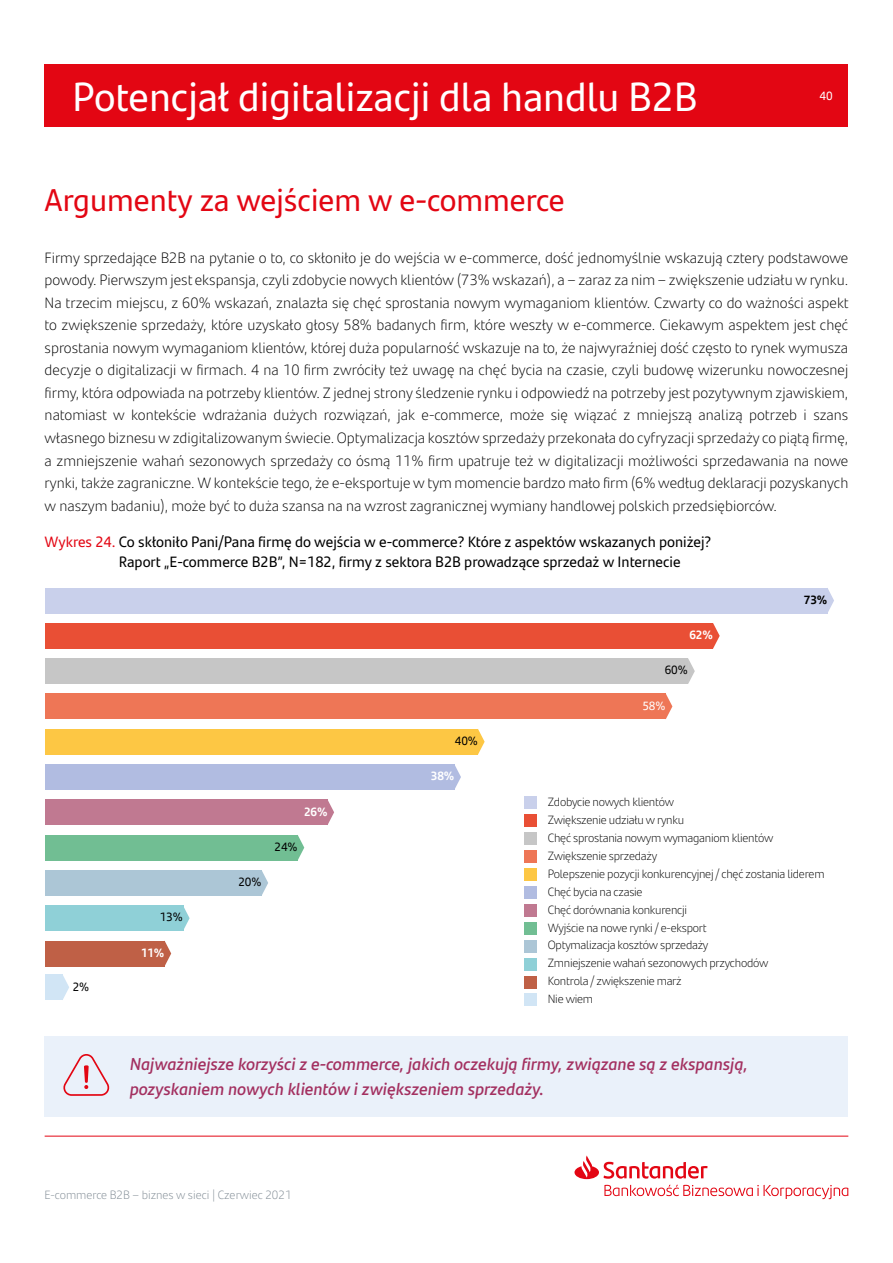
<style>
.page{position:relative;width:893px;height:1263px;background:#fff}
.page>*{position:absolute;margin:0;border:0;box-sizing:border-box;transform-origin:0 0}
.t1{font:40.5px "Santander Text";color:#fff}
.t2{font:31.5px "Santander Text";color:#e30613}
.t3{font:italic 600 17.25px/24.8px "Santander Text";color:#a33060}
.t4{font:300 15px/22.5px "Santander Text";color:#000;text-align:justify}
.t5{font:15px/19.5px "Santander Text";color:#000}
.t6{font:300 12px/17.9px "Santander Text";letter-spacing:-.02em;color:#000}
.t7{font:300 12px "Santander Text";color:#808b94}
.t8{font:12px "Santander Text";letter-spacing:-.01em;color:#000}
.t9{font:700 12px "Santander Text";letter-spacing:-.01em;color:#fff}
.t10{font:12px "Santander Text";color:#fff}
.t11{font:700 12px "Santander Text";color:#000}
.s1{color:#e30613}
</style>
<div class="page">
<div style="left:45px;top:64px;width:803px;height:62px;background:#e30613"></div>
<svg style="left:604px;top:1185px;width:244px;height:14px"></svg>
<svg style="left:574px;top:1155px;width:133px;height:24px"></svg>
<hr style="left:45px;top:1136px;width:803px;height:1px;background:#e30613">
<div style="left:45px;top:941px;width:119px;height:25px;background:#bf6046"></div>
<div style="left:45px;top:905px;width:138px;height:26px;background:#8fd0d7"></div>
<div style="left:45px;top:870px;width:216px;height:26px;background:#acc6d6"></div>
<div style="left:45px;top:835px;width:252px;height:25px;background:#71be93"></div>
<div style="left:45px;top:799px;width:282px;height:26px;background:#c07991"></div>
<div style="left:45px;top:764px;width:409px;height:26px;background:#b1bce1"></div>
<div style="left:45px;top:729px;width:433px;height:25px;background:#fdc744"></div>
<div style="left:45px;top:694px;width:621px;height:25px;background:#ee7656"></div>
<div style="left:45px;top:658px;width:643px;height:26px;background:#c6c6c6"></div>
<div style="left:45px;top:623px;width:668px;height:26px;background:#e94f35"></div>
<div style="left:45px;top:588px;width:782px;height:25px;background:#c9d0eb"></div>
<div style="left:45px;top:974px;width:17px;height:26px;background:#d1e5f5"></div>
<svg style="left:827px;top:588px;width:7px;height:25px"></svg>
<svg style="left:713px;top:623px;width:7px;height:26px"></svg>
<svg style="left:688px;top:658px;width:7px;height:26px"></svg>
<svg style="left:666px;top:694px;width:6px;height:25px"></svg>
<svg style="left:478px;top:729px;width:7px;height:25px"></svg>
<svg style="left:454px;top:764px;width:7px;height:26px"></svg>
<svg style="left:327px;top:799px;width:7px;height:26px"></svg>
<svg style="left:297px;top:835px;width:7px;height:25px"></svg>
<svg style="left:261px;top:870px;width:7px;height:26px"></svg>
<svg style="left:183px;top:905px;width:7px;height:26px"></svg>
<svg style="left:164px;top:941px;width:7px;height:25px"></svg>
<svg style="left:62px;top:974px;width:7px;height:26px"></svg>
<div style="left:524px;top:796px;width:13px;height:13px;background:#c9d0eb"></div>
<div style="left:524px;top:814px;width:13px;height:13px;background:#e94f35"></div>
<div style="left:524px;top:832px;width:13px;height:13px;background:#c6c6c6"></div>
<div style="left:524px;top:850px;width:13px;height:13px;background:#ee7656"></div>
<div style="left:524px;top:868px;width:13px;height:13px;background:#fdc744"></div>
<div style="left:524px;top:886px;width:13px;height:13px;background:#b1bce1"></div>
<div style="left:524px;top:904px;width:13px;height:13px;background:#c07991"></div>
<div style="left:524px;top:922px;width:13px;height:13px;background:#71be93"></div>
<div style="left:524px;top:940px;width:13px;height:12px;background:#acc6d6"></div>
<div style="left:524px;top:958px;width:13px;height:12px;background:#8fd0d7"></div>
<div style="left:524px;top:976px;width:13px;height:12px;background:#bf6046"></div>
<div style="left:524px;top:993px;width:13px;height:13px;background:#d1e5f5"></div>
<div style="left:45px;top:1036px;width:803px;height:81px;background:#eaf1fa"></div>
<svg style="left:63px;top:1054px;width:47px;height:42px"></svg>
<h1 class="t1" style="left:72px;top:66px;width:627px">Potencjał digitalizacji dla handlu B2B</h1>
<p class="t10" style="left:819px;top:86px;width:15px">40</p>
<h2 class="t2" style="left:45px;top:176px;width:522px">Argumenty za wejściem w e-commerce</h2>
<p class="t4" style="left:45px;top:246px;width:806px">Firmy sprzedające B2B na pytanie o to, co skłoniło je do wejścia w e-commerce, dość jednomyślnie wskazują cztery podstawowe powody. Pierwszym jest ekspansja, czyli zdobycie nowych klientów (73% wskazań), a – zaraz za nim – zwiększenie udziału w rynku.<br>Na trzecim miejscu, z 60% wskazań, znalazła się chęć sprostania nowym wymaganiom klientów. Czwarty co do ważności aspekt to zwiększenie sprzedaży, które uzyskało głosy 58% badanych firm, które weszły w e-commerce. Ciekawym aspektem jest chęć sprostania nowym wymaganiom klientów, której duża popularność wskazuje na to, że najwyraźniej dość często to rynek wymusza decyzje o digitalizacji w firmach. 4 na 10 firm zwróciły też uwagę na chęć bycia na czasie, czyli budowę wizerunku nowoczesnej firmy, która odpowiada na potrzeby klientów. Z jednej strony śledzenie rynku i odpowiedź na potrzeby jest pozytywnym zjawiskiem, natomiast w kontekście wdrażania dużych rozwiązań, jak e-commerce, może się wiązać z mniejszą analizą potrzeb i szans własnego biznesu w zdigitalizowanym świecie. Optymalizacja kosztów sprzedaży przekonała do cyfryzacji sprzedaży co piątą firmę, a zmniejszenie wahań sezonowych sprzedaży co ósmą 11% firm upatruje też w digitalizacji możliwości sprzedawania na nowe rynki, także zagraniczne. W kontekście tego, że e-eksportuje w tym momencie bardzo mało firm (6% według deklaracji pozyskanych w naszym badaniu), może być to duża szansa na na wzrost zagranicznej wymiany handlowej polskich przedsiębiorców.</p>
<p class="t5" style="left:119px;top:531px;width:594px;text-indent:-74px"><span class="s1">Wykres 24.</span> Co skłoniło Pani/Pana firmę do wejścia w e-commerce? Które z aspektów wskazanych poniżej?<br>Raport „E-commerce B2B”, N=182, firmy z sektora B2B prowadzące sprzedaż w Internecie</p>
<p class="t11" style="left:804px;top:590px;width:25px">73%</p>
<p class="t9" style="left:689px;top:625px;width:25px">62%</p>
<p class="t8" style="left:665px;top:661px;width:24px">60%</p>
<p class="t10" style="left:642px;top:696px;width:24px">58%</p>
<p class="t8" style="left:455px;top:732px;width:24px">40%</p>
<p class="t9" style="left:431px;top:767px;width:25px">38%</p>
<p class="t9" style="left:304px;top:802px;width:25px">26%</p>
<p class="t8" style="left:275px;top:838px;width:24px">24%</p>
<p class="t8" style="left:238px;top:873px;width:24px">20%</p>
<p class="t8" style="left:160px;top:908px;width:24px">13%</p>
<p class="t9" style="left:141px;top:943px;width:25px">11%</p>
<p class="t8" style="left:73px;top:977px;width:18px">2%</p>
<p class="t6" style="left:548px;top:792px;width:278px">Zdobycie nowych klientów<br>Zwiększenie udziału w rynku<br>Chęć sprostania nowym wymaganiom klientów<br>Zwiększenie sprzedaży<br>Polepszenie pozycji konkurencyjnej / chęć zostania liderem<br>Chęć bycia na czasie<br>Chęć dorównania konkurencji<br>Wyjście na nowe rynki / e-eksport<br>Optymalizacja kosztów sprzedaży<br>Zmniejszenie wahań sezonowych przychodów<br>Kontrola / zwiększenie marż<br>Nie wiem</p>
<p class="t3" style="left:130px;top:1051px;width:620px">Najważniejsze korzyści z e-commerce, jakich oczekują firmy, związane są z ekspansją, pozyskaniem nowych klientów i zwiększeniem sprzedaży.</p>
<p class="t7" style="left:45px;top:1186px;width:249px">E-commerce B2B – biznes w sieci | Czerwiec 2021</p>
</div>
